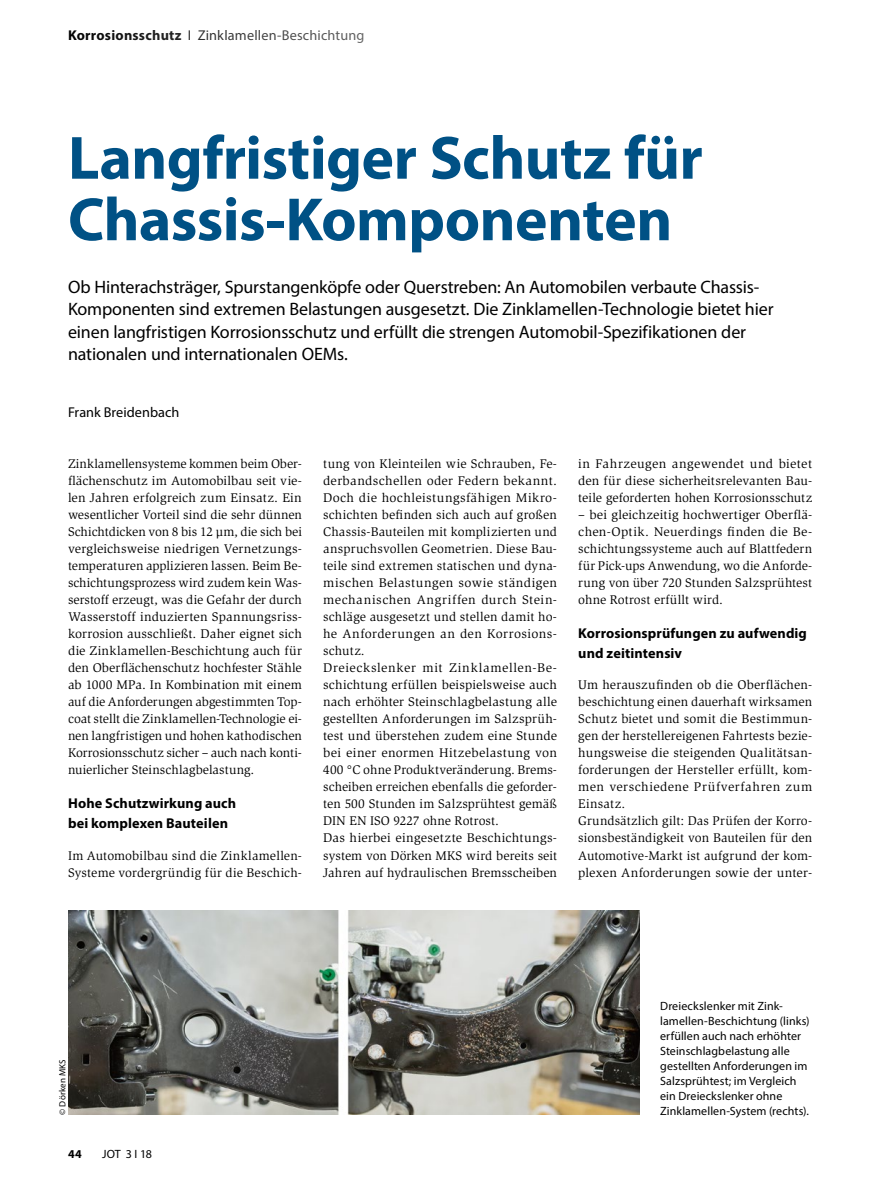
<style>
.page{position:relative;width:893px;height:1187px;background:#fff}
.page>*{position:absolute;margin:0;border:0;box-sizing:border-box;transform-origin:0 0}
.Title_1{font:700 61.5px/61.5px "Myriad Pro";letter-spacing:-.01em;color:#005185}
.Trailer_1{font:18px/22.5px "Myriad Pro";letter-spacing:-.005em;color:#000}
.SectionHeading_1_x{font:700 14.25px/19.5px "Myriad Pro";letter-spacing:.01em;color:#000}
.Author_Name{font:14.25px "Myriad Pro";letter-spacing:.01em;color:#000}
.Para_x{font:12.9px/17px "Slimbach Std";letter-spacing:.01em;color:#000;text-align:justify}
.Image_Caption_x{font:12px/15px "Myriad Pro";letter-spacing:.005em;color:#000}
.NoXML_Fußzeile{font:12px "Myriad Pro";color:#000}
.NoXML_Pagina{font:700 12px "Myriad Pro";color:#000}
.Image_Source_x{font:9px "Myriad Pro";letter-spacing:.02em;color:#000}
.s1{font-weight:700}
</style>
<div class="page">
<img style="left:68px;top:910px;width:572px;height:204px">
<p class="Author_Name" style="left:68px;top:27px;width:298px"><span class="s1">Korrosionsschutz</span> I Zinklamellen-Beschichtung</p>
<p class="Title_1" style="left:68px;top:125px;width:636px">Langfristiger Schutz für<br>Chassis-Komponenten</p>
<p class="Trailer_1" style="left:68px;top:275px;width:707px">Ob Hinterachsträger, Spurstangenköpfe oder Querstreben: An Automobilen verbaute Chassis-Komponenten sind extremen Belastungen ausgesetzt. Die Zinklamellen-Technologie bietet hier einen langfristigen Korrosionsschutz und erfüllt die strengen Automobil-Spezifikationen der nationalen und internationalen OEMs.</p>
<p class="Author_Name" style="left:68px;top:403px;width:113px">Frank Breidenbach</p>
<p class="Para_x" style="left:68px;top:455px;width:235px">Zinklamellensysteme kommen beim Ober&shy;flächenschutz im Automobilbau seit vie&shy;len Jahren erfolgreich zum Einsatz. Ein wesentlicher Vorteil sind die sehr dünnen Schichtdicken von 8 bis 12 µm, die sich bei vergleichsweise niedrigen Vernetzungs&shy;temperaturen applizieren lassen. Beim Be&shy;schichtungsprozess wird zudem kein Was&shy;serstoff erzeugt, was die Gefahr der durch Wasserstoff induzierten Spannungsriss&shy;korrosion ausschließt. Daher eignet sich die Zinklamellen-Beschichtung auch für den Oberflächenschutz hochfester Stähle ab 1000 MPa. In Kombination mit einem auf die Anforderungen abgestimmten Top&shy;coat stellt die Zinklamellen-Technologie ei&shy;nen langfristigen und hohen kathodischen Korrosionsschutz sicher – auch nach konti&shy;nuierlicher Steinschlagbelastung.</p>
<p class="SectionHeading_1_x" style="left:68px;top:793px;width:170px">Hohe Schutzwirkung auch bei komplexen Bauteilen</p>
<p class="Para_x" style="left:68px;top:846px;width:235px">Im Automobilbau sind die Zinklamellen-<br>Systeme vordergründig für die Beschich-</p>
<p class="Para_x" style="left:323px;top:455px;width:235px">tung von Kleinteilen wie Schrauben, Fe&shy;derbandschellen oder Federn bekannt.<br>Doch die hochleistungsfähigen Mikro&shy;schichten befinden sich auch auf großen Chassis-Bauteilen mit komplizierten und anspruchsvollen Geometrien. Diese Bau&shy;teile sind extremen statischen und dyna&shy;mischen Belastungen sowie ständigen mechanischen Angriffen durch Stein&shy;schläge ausgesetzt und stellen damit ho&shy;he Anforderungen an den Korrosions&shy;schutz.</p>
<p class="Para_x" style="left:323px;top:659px;width:235px">Dreieckslenker mit Zinklamellen-Be&shy;schichtung erfüllen beispielsweise auch nach erhöhter Steinschlagbelastung alle gestellten Anforderungen im Salzsprüh&shy;test und überstehen zudem eine Stunde bei einer enormen Hitzebelastung von 400 °C ohne Produktveränderung. Brems&shy;scheiben erreichen ebenfalls die geforder&shy;ten 500 Stunden im Salzsprühtest gemäß DIN EN ISO 9227 ohne Rotrost.</p>
<p class="Para_x" style="left:323px;top:829px;width:235px">Das hierbei eingesetzte Beschichtungs&shy;system von Dörken MKS wird bereits seit Jahren auf hydraulischen Bremsscheiben</p>
<p class="Para_x" style="left:578px;top:455px;width:235px">in Fahrzeugen angewendet und bietet den für diese sicherheitsrelevanten Bau&shy;teile geforderten hohen Korrosionsschutz</p>
<p class="Para_x" style="left:578px;top:506px;width:235px">– bei gleichzeitig hochwertiger Oberflä&shy;chen-Optik. Neuerdings finden die Be&shy;schichtungssysteme auch auf Blattfedern für Pick-ups Anwendung, wo die Anforde&shy;rung von über 720 Stunden Salzsprühtest ohne Rotrost erfüllt wird.</p>
<p class="SectionHeading_1_x" style="left:578px;top:623px;width:230px">Korrosionsprüfungen zu aufwendig und zeitintensiv</p>
<p class="Para_x" style="left:578px;top:676px;width:235px">Um herauszufinden ob die Oberflächen&shy;beschichtung einen dauerhaft wirksamen Schutz bietet und somit die Bestimmun&shy;gen der herstellereigenen Fahrtests bezie&shy;hungsweise die steigenden Qualitätsan&shy;forderungen der Hersteller erfüllt, kom&shy;men verschiedene Prüfverfahren zum Einsatz.</p>
<p class="Para_x" style="left:578px;top:812px;width:235px">Grundsätzlich gilt: Das Prüfen der Korro&shy;sionsbeständigkeit von Bauteilen für den Automotive-Markt ist aufgrund der kom&shy;plexen Anforderungen sowie der unter-</p>
<p class="Image_Source_x" style="left:57px;top:1114px;width:57px;rotate:-90deg">© Dörken MKS</p>
<p class="NoXML_Pagina" style="left:68px;top:1145px;width:15px">44</p>
<p class="NoXML_Fußzeile" style="left:102px;top:1146px;width:51px">JOT 3 I 18</p>
<p class="Image_Caption_x" style="left:660px;top:997px;width:151px">Dreieckslenker mit Zink&shy;lamellen-Beschichtung (links) erfüllen auch nach erhöhter<br>Steinschlagbelastung alle gestellten Anforderungen im<br>Salzsprühtest; im Vergleich ein Dreieckslenker ohne<br>Zinklamellen-System (rechts).</p>
</div>
